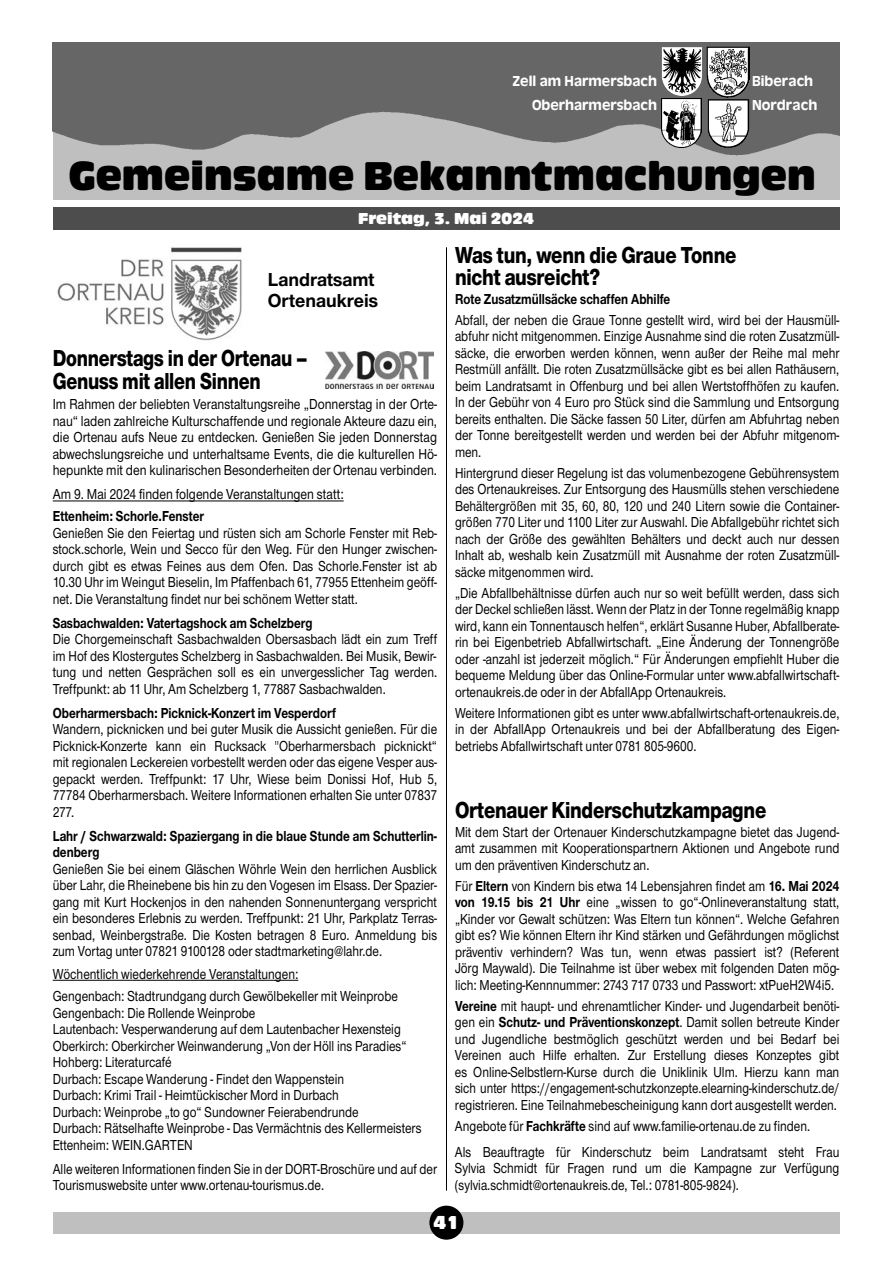
<style>
.page{position:relative;width:893px;height:1263px;background:#fff}
.page>*{position:absolute;margin:0;border:0;box-sizing:border-box;transform-origin:0 0}
.t1{font:42px "Antique Olive T Compact Ro 1";color:#000;scale:.95 1}
.t2{font:800 24px/22.5px "Nimbus Sans Novus T";letter-spacing:-.01em;color:#000;scale:.83 1}
.t3{font:800 24px/22.5px "Nimbus Sans Novus T";letter-spacing:-.01em;color:#000;scale:.8 1}
.t4{font:700 19.5px "Nimbus Sans Novus T";color:#000}
.t5{font:19.5px "Antique Olive T Compact Ro 1";color:#fff}
.t6{font:16.5px "Antique Olive T Compact Ro 1";color:#fff}
.t7{font:500 15px/16.5px "Nimbus Sans Novus T";color:#000;text-align:justify;scale:.83 1}
.t8{font:500 15px/16.5px "Nimbus Sans Novus T";color:#000;text-align:justify;scale:.85 1}
.t9{font:700 15px/16.5px "Nimbus Sans Novus T";color:#000;scale:.83 1}
.t10{font:15px "Antique Olive T Medium Ro 1";color:#fff}
.s1{font-weight:700}
</style>
<div class="page">
<div style="left:53px;top:1212px;width:786px;height:21px;background:#bfbfbf"></div>
<div style="left:429px;top:1206px;width:34px;height:34px;background:#000;border-radius:50%"></div>
<div style="left:53px;top:43px;width:786px;height:157px;background:#bfbfbf"></div>
<img style="left:53px;top:43px;width:786px;height:113px">
<img style="left:706px;top:47px;width:44px;height:101px">
<img style="left:661px;top:98px;width:40px;height:50px">
<div style="left:53px;top:207px;width:786px;height:23px;background:#4d4d4d"></div>
<img style="left:662px;top:47px;width:40px;height:49px">
<img style="left:57px;top:247px;width:185px;height:94px">
<hr style="left:446px;top:247px;width:1px;height:944px;background:#000">
<hr style="left:53px;top:500px;width:291px;height:1px;background:#000">
<hr style="left:53px;top:980px;width:245px;height:1px;background:#000">
<img style="left:325px;top:352px;width:109px;height:37px">
<p class="t10" style="left:513px;top:73px;width:146px">Zell am Harmersbach</p>
<p class="t10" style="left:752px;top:73px;width:63px">Biberach</p>
<p class="t10" style="left:532px;top:97px;width:127px">Oberharmersbach</p>
<p class="t10" style="left:752px;top:97px;width:67px">Nordrach</p>
<p class="t1" style="left:69px;top:161px;width:788px">Gemeinsame Bekanntmachungen</p>
<p class="t6" style="left:358px;top:212px;width:177px">Freitag, 3. Mai 2024</p>
<p class="t2" style="left:455px;top:245px;width:341px">Was tun, wenn die Graue Tonne nicht ausreicht?</p>
<p class="t9" style="left:455px;top:292px;width:261px">Rote Zusatzmüllsäcke schaffen Abhilfe</p>
<p class="t7" style="left:455px;top:313px;width:465px">Abfall, der neben die Graue Tonne gestellt wird, wird bei der Hausmüll - abfuhr nicht mitgenommen. Einzige Ausnahme sind die roten Zusatzmüll&shy;säcke, die erworben werden können, wenn außer der Reihe mal mehr Restmüll anfällt. Die roten Zusatzmüllsäcke gibt es bei allen Rathäusern, beim Landratsamt in Offenburg und bei allen Wertstoffhöfen zu kaufen.<br>In der Gebühr von 4 Euro pro Stück sind die Sammlung und Entsorgung bereits enthalten. Die Säcke fassen 50 Liter, dürfen am Abfuhrtag neben der Tonne bereitgestellt werden und werden bei der Abfuhr mitgenom&shy;men.</p>
<p class="t7" style="left:455px;top:466px;width:465px">Hintergrund dieser Regelung ist das volumenbezogene Gebührensystem des Ortenaukreises. Zur Entsorgung des Hausmülls stehen verschiedene Behältergrößen mit 35, 60, 80, 120 und 240 Litern sowie die Container - größen 770 Liter und 1100 Liter zur Auswahl. Die Abfallgebühr richtet sich nach der Größe des gewählten Behälters und deckt auch nur dessen Inhalt ab, weshalb kein Zusatzmüll mit Ausnahme der roten Zusatzmüll - säcke mitgenommen wird.</p>
<p class="t7" style="left:455px;top:586px;width:465px">„Die Abfallbehältnisse dürfen auch nur so weit befüllt werden, dass sich der Deckel schließen lässt. Wenn der Platz in der Tonne regelmäßig knapp wird, kann ein Tonnentausch helfen“, erklärt Susanne Huber, Abfallberate&shy;rin bei Eigenbetrieb Abfallwirtschaft. „Eine Änderung der Tonnengröße oder -anzahl ist jederzeit möglich.“ Für Änderungen empfiehlt Huber die bequeme Meldung über das Online-Formular unter www.abfallwirtschaft&shy;ortenaukreis.de oder in der AbfallApp Ortenaukreis.</p>
<p class="t7" style="left:455px;top:706px;width:465px">Weitere Informationen gibt es unter www.abfallwirtschaft-ortenaukreis.de, in der AbfallApp Ortenaukreis und bei der Abfallberatung des Eigen - betriebs Abfallwirtschaft unter 0781 805-9600.</p>
<p class="t4" style="left:268px;top:273px;width:108px">Landratsamt</p>
<p class="t4" style="left:268px;top:294px;width:112px">Ortenaukreis</p>
<p class="t3" style="left:53px;top:349px;width:320px">Donnerstags in der Ortenau –<br>Genuss mit allen Sinnen</p>
<p class="t8" style="left:53px;top:398px;width:454px">Im Rahmen der beliebten Veranstaltungsreihe „Donnerstag in der Orte&shy;nau“ laden zahlreiche Kulturschaffende und regionale Akteure dazu ein, die Ortenau aufs Neue zu entdecken. Genießen Sie jeden Donnerstag abwechslungsreiche und unterhaltsame Events, die die kulturellen Hö&shy;hepunkte mit den kulinarischen Besonderheiten der Ortenau verbinden.</p>
<p class="t8" style="left:53px;top:488px;width:344px">Am 9. Mai 2024 finden folgende Veranstaltungen statt:</p>
<p class="t9" style="left:53px;top:509px;width:184px">Ettenheim: Schorle.Fenster</p>
<p class="t7" style="left:53px;top:526px;width:465px">Genießen Sie den Feiertag und rüsten sich am Schorle Fenster mit Reb&shy;stock.schorle, Wein und Secco für den Weg. Für den Hunger zwischen&shy;durch gibt es etwas Feines aus dem Ofen. Das Schorle.Fenster ist ab 10.30 Uhr im Weingut Bieselin, Im Pfaffenbach 61, 77955 Ettenheim geöff&shy;net. Die Veranstaltung findet nur bei schönem Wetter statt.</p>
<p class="t9" style="left:53px;top:616px;width:315px">Sasbachwalden: Vatertagshock am Schelzberg</p>
<p class="t7" style="left:53px;top:632px;width:465px">Die Chorgemeinschaft Sasbachwalden Obersasbach lädt ein zum Treff im Hof des Klostergutes Schelzberg in Sasbachwalden. Bei Musik, Bewir&shy;tung und netten Gesprächen soll es ein unvergesslicher Tag werden.<br>Treffpunkt: ab 11 Uhr, Am Schelzberg 1, 77887 Sasbachwalden.</p>
<p class="t9" style="left:53px;top:706px;width:343px">Oberharmersbach: Picknick-Konzert im Vesperdorf</p>
<p class="t7" style="left:53px;top:722px;width:465px">Wandern, picknicken und bei guter Musik die Aussicht genießen. Für die Picknick-Konzerte kann ein Rucksack "Oberharmersbach picknickt“ mit regionalen Leckereien vorbestellt werden oder das eigene Vesper aus&shy;gepackt werden. Treffpunkt: 17 Uhr, Wiese beim Donissi Hof, Hub 5, 77784 Oberharmersbach. Weitere Informationen erhalten Sie unter 07837<br>277.</p>
<p class="t9" style="left:53px;top:829px;width:465px">Lahr / Schwarzwald: Spaziergang in die blaue Stunde am Schutterlin&shy;denberg</p>
<p class="t7" style="left:53px;top:862px;width:465px">Genießen Sie bei einem Gläschen Wöhrle Wein den herrlichen Ausblick über Lahr, die Rheinebene bis hin zu den Vogesen im Elsass. Der Spazier&shy;gang mit Kurt Hockenjos in den nahenden Sonnenuntergang verspricht ein besonderes Erlebnis zu werden. Treffpunkt: 21 Uhr, Parkplatz Terras&shy;senbad, Weinbergstraße. Die Kosten betragen 8 Euro. Anmeldung bis zum Vortag unter 07821 9100128 oder stadtmarketing@lahr.de.</p>
<p class="t7" style="left:53px;top:967px;width:297px">Wöchentlich wiederkehrende Veranstaltungen:</p>
<p class="t7" style="left:53px;top:989px;width:417px">Gengenbach: Stadtrundgang durch Gewölbekeller mit Weinprobe</p>
<p class="t7" style="left:53px;top:1006px;width:246px">Gengenbach: Die Rollende Weinprobe</p>
<p class="t7" style="left:53px;top:1022px;width:421px">Lautenbach: Vesperwanderung auf dem Lautenbacher Hexensteig</p>
<p class="t7" style="left:53px;top:1039px;width:428px">Oberkirch: Oberkircher Weinwanderung „Von der Höll ins Paradies“</p>
<p class="t7" style="left:53px;top:1055px;width:145px">Hohberg: Literaturcafé</p>
<p class="t7" style="left:53px;top:1072px;width:353px">Durbach: Escape Wanderung - Findet den Wappenstein</p>
<p class="t7" style="left:53px;top:1088px;width:346px">Durbach: Krimi Trail - Heimtückischer Mord in Durbach</p>
<p class="t7" style="left:53px;top:1105px;width:370px">Durbach: Weinprobe „to go“ Sundowner Feierabendrunde</p>
<p class="t7" style="left:53px;top:1121px;width:446px">Durbach: Rätselhafte Weinprobe - Das Vermächtnis des Kellermeisters</p>
<p class="t7" style="left:53px;top:1138px;width:170px">Ettenheim: WEIN.GARTEN</p>
<p class="t7" style="left:53px;top:1162px;width:465px">Alle weiteren Informationen finden Sie in der DORT-Broschüre und auf der<br>Tourismuswebsite unter www.ortenau-tourismus.de.</p>
<p class="t2" style="left:455px;top:801px;width:377px">Ortenauer Kinderschutzkampagne</p>
<p class="t7" style="left:455px;top:825px;width:465px">Mit dem Start der Ortenauer Kinderschutzkampagne bietet das Jugend&shy;amt zusammen mit Kooperationspartnern Aktionen und Angebote rund um den präventiven Kinderschutz an.</p>
<p class="t7" style="left:455px;top:879px;width:465px">Für <span class="s1">Eltern</span> von Kindern bis etwa 14 Lebensjahren findet am <span class="s1">16. Mai 2024 von 19.15 bis 21 Uhr</span> eine „wissen to go“-Onlineveranstaltung statt, „Kinder vor Gewalt schützen: Was Eltern tun können“. Welche Gefahren gibt es? Wie können Eltern ihr Kind stärken und Gefährdungen möglichst präventiv verhindern? Was tun, wenn etwas passiert ist? (Referent Jörg Maywald). Die Teilnahme ist über webex mit folgenden Daten mög&shy;lich: Meeting-Kennnummer: 2743 717 0733 und Passwort: xtPueH2W4i5.</p>
<p class="t7" style="left:455px;top:999px;width:465px"><span class="s1">Vereine</span> mit haupt- und ehrenamtlicher Kinder- und Jugendarbeit benöti&shy;gen ein <span class="s1">Schutz- und Präventionskonzept</span>. Damit sollen betreute Kinder und Jugendliche bestmöglich geschützt werden und bei Bedarf bei Vereinen auch Hilfe erhalten. Zur Erstellung dieses Konzeptes gibt es Online-Selbstlern-Kurse durch die Uniklinik Ulm. Hierzu kann man sich unter https://engagement-schutzkonzepte.elearning-kinderschutz.de/ registrieren. Eine Teilnahmebescheinigung kann dort ausgestellt werden.</p>
<p class="t7" style="left:455px;top:1119px;width:429px">Angebote für <span class="s1">Fachkräfte</span> sind auf www.familie-ortenau.de zu finden.</p>
<p class="t7" style="left:455px;top:1145px;width:465px">Als Beauftragte für Kinderschutz beim Landratsamt steht Frau Sylvia Schmidt für Fragen rund um die Kampagne zur Verfügung (sylvia.schmidt@ortenaukreis.de, Tel.: 0781-805-9824).</p>
<p class="t5" style="left:433px;top:1216px;width:27px">41</p>
</div>
